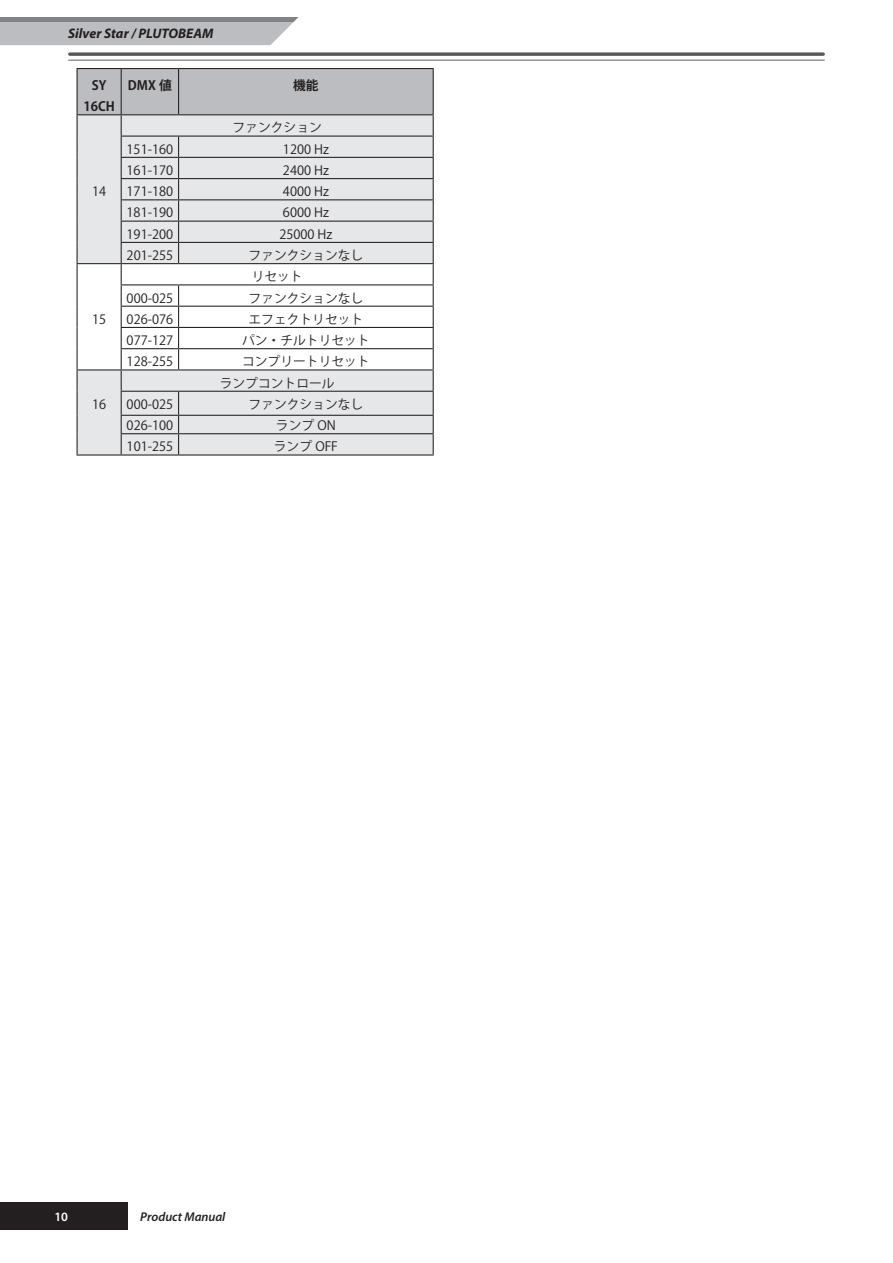
<style>
.page{position:relative;width:893px;height:1263px;background:#fff}
.page>*{position:absolute;margin:0;border:0;box-sizing:border-box;transform-origin:0 0}
.t1{font:italic 700 13.8px "Myriad Pro";color:#231f20}
.t2{font:12.75px "Koz Go Pro";color:#231f20}
.t3{font:italic 600 12.75px "Myriad Pro";color:#231f20}
.t4{font:700 12.75px/21.3px "Koz Go Pro";color:#231f20;text-align:center}
.t5{font:600 12.75px "Myriad Pro";color:#fff}
</style>
<div class="page">
<svg style="left:0;top:17px;width:299px;height:28px;background:#b4b5b8"></svg>
<div style="left:0;top:1202px;width:128px;height:28px;background:#231f20"></div>
<svg style="left:70px;top:52px;width:753px;height:4px;background:#6f7072"></svg>
<hr style="left:69px;top:60px;width:755px;height:1px;background:#808285">
<hr style="left:121px;top:68px;width:58px;height:1px;background:#231f20">
<hr style="left:179px;top:68px;width:255px;height:1px;background:#231f20">
<svg style="left:77px;top:69px;width:357px;height:385px"></svg>
<hr style="left:77px;top:454px;width:44px;height:1px;background:#231f20">
<hr style="left:121px;top:454px;width:58px;height:1px;background:#231f20">
<hr style="left:179px;top:454px;width:255px;height:1px;background:#231f20">
<hr style="left:77px;top:68px;width:44px;height:1px;background:#231f20">
<hr style="left:77px;top:114px;width:44px;height:1px;background:#231f20">
<hr style="left:77px;top:69px;width:1px;height:45px;background:#231f20">
<hr style="left:121px;top:69px;width:1px;height:45px;background:#231f20">
<p class="t1" style="left:68px;top:24px;width:147px">Silver Star / PLUTOBEAM</p>
<p class="t4" style="left:83px;top:75px;width:33px">SY<br>16CH</p>
<p class="t4" style="left:128px;top:75px;width:45px">DMX 値</p>
<p class="t4" style="left:293px;top:75px;width:27px">機能</p>
<p class="t2" style="left:92px;top:183px;width:16px">14</p>
<p class="t2" style="left:92px;top:311px;width:16px">15</p>
<p class="t2" style="left:92px;top:396px;width:16px">16</p>
<p class="t2" style="left:233px;top:119px;width:91px">ファンクション</p>
<p class="t2" style="left:127px;top:141px;width:48px">151-160</p>
<p class="t2" style="left:283px;top:141px;width:47px">1200 Hz</p>
<p class="t2" style="left:127px;top:162px;width:48px">161-170</p>
<p class="t2" style="left:283px;top:162px;width:47px">2400 Hz</p>
<p class="t2" style="left:127px;top:183px;width:48px">171-180</p>
<p class="t2" style="left:283px;top:183px;width:47px">4000 Hz</p>
<p class="t2" style="left:127px;top:205px;width:48px">181-190</p>
<p class="t2" style="left:283px;top:205px;width:47px">6000 Hz</p>
<p class="t2" style="left:127px;top:226px;width:48px">191-200</p>
<p class="t2" style="left:279px;top:226px;width:54px">25000 Hz</p>
<p class="t2" style="left:127px;top:247px;width:48px">201-255</p>
<p class="t2" style="left:248px;top:247px;width:116px">ファンクションなし</p>
<p class="t2" style="left:252px;top:268px;width:53px">リセット</p>
<p class="t2" style="left:127px;top:290px;width:48px">000-025</p>
<p class="t2" style="left:248px;top:290px;width:116px">ファンクションなし</p>
<p class="t2" style="left:127px;top:311px;width:48px">026-076</p>
<p class="t2" style="left:248px;top:311px;width:116px">エフェクトリセット</p>
<p class="t2" style="left:127px;top:332px;width:48px">077-127</p>
<p class="t2" style="left:242px;top:332px;width:129px">パン・チルトリセット</p>
<p class="t2" style="left:127px;top:353px;width:48px">128-255</p>
<p class="t2" style="left:242px;top:353px;width:129px">コンプリートリセット</p>
<p class="t2" style="left:220px;top:375px;width:116px">ランプコントロール</p>
<p class="t2" style="left:127px;top:396px;width:48px">000-025</p>
<p class="t2" style="left:248px;top:396px;width:116px">ファンクションなし</p>
<p class="t2" style="left:127px;top:417px;width:48px">026-100</p>
<p class="t2" style="left:276px;top:417px;width:61px">ランプ ON</p>
<p class="t2" style="left:127px;top:438px;width:48px">101-255</p>
<p class="t2" style="left:274px;top:438px;width:66px">ランプ OFF</p>
<p class="t5" style="left:54px;top:1208px;width:15px">10</p>
<p class="t3" style="left:140px;top:1208px;width:87px">Product Manual</p>
</div>
